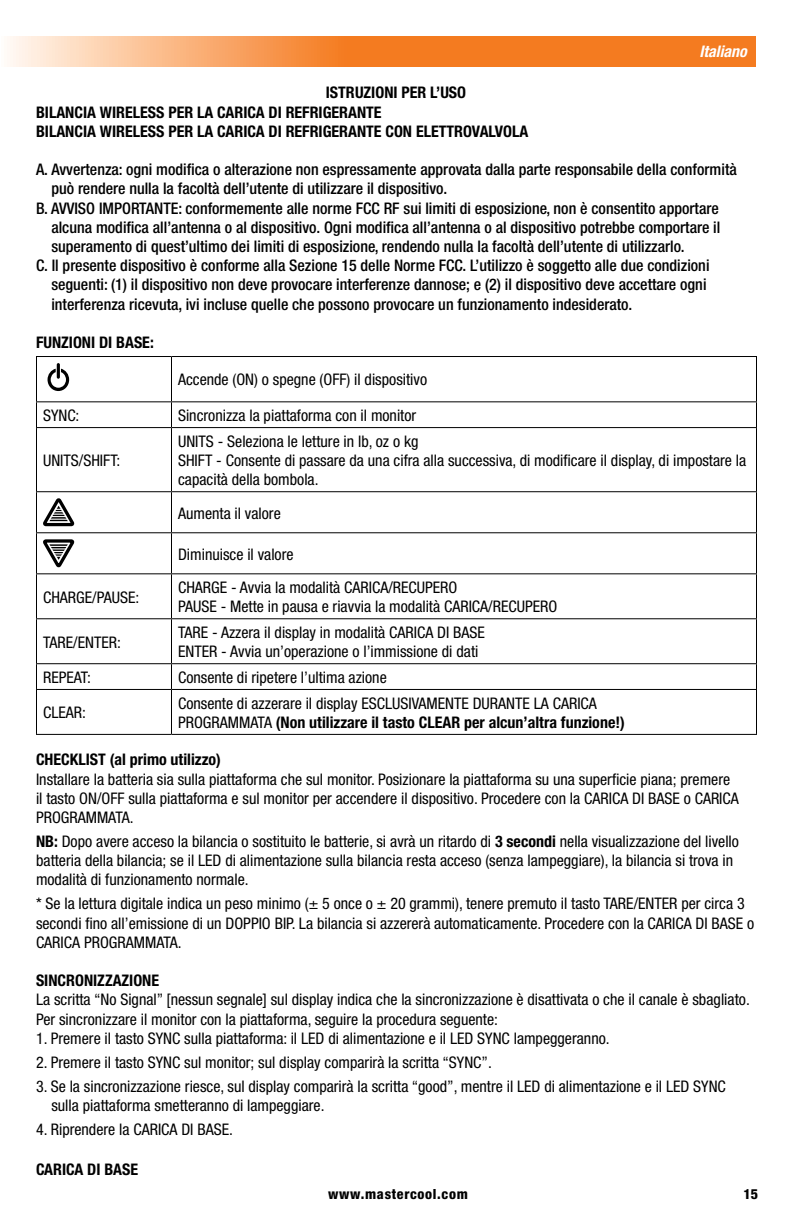
<style>
.page{position:relative;width:792px;height:1224px;background:#fff}
.page>*{position:absolute;margin:0;border:0;box-sizing:border-box;transform-origin:0 0}
.t1{font:condensed 16px/19.2px "Helvetica Neue";color:#000}
.t2{font:500 condensed 16px "Helvetica Neue";color:#000}
.t3{font:700 condensed 16px/19.2px "Helvetica Neue";color:#000}
.t4{font:italic 700 condensed 16px "Helvetica Neue";color:#fff}
.t5{font:800 condensed 14px "Helvetica Neue";letter-spacing:.05em;color:#000}
.s1{font-weight:700}
</style>
<div class="page">
<hr style="left:36px;top:356px;width:136px;height:1px;background:#000">
<hr style="left:36px;top:357px;width:1px;height:44px;background:#000">
<hr style="left:172px;top:356px;width:585px;height:1px;background:#000">
<hr style="left:171px;top:357px;width:1px;height:44px;background:#000">
<hr style="left:756px;top:357px;width:1px;height:44px;background:#000">
<hr style="left:36px;top:401px;width:136px;height:1px;background:#000">
<svg style="left:36px;top:402px;width:1px;height:25px"></svg>
<hr style="left:172px;top:401px;width:585px;height:1px;background:#000">
<svg style="left:171px;top:402px;width:1px;height:25px"></svg>
<svg style="left:756px;top:402px;width:1px;height:25px"></svg>
<hr style="left:36px;top:427px;width:136px;height:1px;background:#000">
<hr style="left:36px;top:428px;width:1px;height:63px;background:#000">
<hr style="left:172px;top:427px;width:585px;height:1px;background:#000">
<hr style="left:171px;top:428px;width:1px;height:63px;background:#000">
<hr style="left:756px;top:428px;width:1px;height:63px;background:#000">
<hr style="left:36px;top:491px;width:136px;height:1px;background:#000">
<hr style="left:36px;top:492px;width:1px;height:40px;background:#000">
<hr style="left:172px;top:491px;width:585px;height:1px;background:#000">
<hr style="left:171px;top:492px;width:1px;height:40px;background:#000">
<hr style="left:756px;top:492px;width:1px;height:40px;background:#000">
<hr style="left:36px;top:532px;width:136px;height:1px;background:#000">
<hr style="left:36px;top:533px;width:1px;height:40px;background:#000">
<hr style="left:172px;top:532px;width:585px;height:1px;background:#000">
<hr style="left:171px;top:533px;width:1px;height:40px;background:#000">
<hr style="left:756px;top:533px;width:1px;height:40px;background:#000">
<hr style="left:36px;top:573px;width:136px;height:1px;background:#000">
<hr style="left:36px;top:574px;width:1px;height:44px;background:#000">
<hr style="left:172px;top:573px;width:585px;height:1px;background:#000">
<hr style="left:171px;top:574px;width:1px;height:44px;background:#000">
<hr style="left:756px;top:574px;width:1px;height:44px;background:#000">
<hr style="left:36px;top:618px;width:136px;height:1px;background:#000">
<hr style="left:36px;top:619px;width:1px;height:44px;background:#000">
<hr style="left:172px;top:618px;width:585px;height:1px;background:#000">
<hr style="left:171px;top:619px;width:1px;height:44px;background:#000">
<hr style="left:756px;top:619px;width:1px;height:44px;background:#000">
<hr style="left:36px;top:663px;width:136px;height:1px;background:#000">
<svg style="left:36px;top:664px;width:1px;height:25px"></svg>
<hr style="left:172px;top:663px;width:585px;height:1px;background:#000">
<svg style="left:171px;top:664px;width:1px;height:25px"></svg>
<svg style="left:756px;top:664px;width:1px;height:25px"></svg>
<hr style="left:36px;top:689px;width:136px;height:1px;background:#000">
<hr style="left:36px;top:690px;width:1px;height:44px;background:#000">
<hr style="left:172px;top:689px;width:585px;height:1px;background:#000">
<hr style="left:171px;top:690px;width:1px;height:44px;background:#000">
<hr style="left:756px;top:690px;width:1px;height:44px;background:#000">
<hr style="left:36px;top:734px;width:136px;height:1px;background:#000">
<hr style="left:172px;top:734px;width:585px;height:1px;background:#000">
<svg style="left:48px;top:363px;width:21px;height:28px"></svg>
<svg style="left:43px;top:498px;width:31px;height:28px"></svg>
<svg style="left:43px;top:539px;width:31px;height:28px"></svg>
<svg style="left:10px;top:36px;width:746px;height:30px;background:#f6964d"></svg>
<p class="t4" style="left:699px;top:42px;width:49px">Italiano</p>
<p class="t3" style="left:36px;top:83px;width:494px;text-indent:290px">ISTRUZIONI PER L’USO<br>BILANCIA WIRELESS PER LA CARICA DI REFRIGERANTE<br>BILANCIA WIRELESS PER LA CARICA DI REFRIGERANTE CON ELETTROVALVOLA</p>
<p class="t2" style="left:36px;top:160px;width:702px">A. Avvertenza: ogni modifica o alterazione non espressamente approvata dalla parte responsabile della conformità</p>
<p class="t2" style="left:51px;top:179px;width:397px">può rendere nulla la facoltà dell’utente di utilizzare il dispositivo.</p>
<p class="t2" style="left:36px;top:198px;width:684px">B. AVVISO IMPORTANTE: conformemente alle norme FCC RF sui limiti di esposizione, non è consentito apportare</p>
<p class="t2" style="left:51px;top:218px;width:671px">alcuna modifica all’antenna o al dispositivo. Ogni modifica all’antenna o al dispositivo potrebbe comportare il</p>
<p class="t2" style="left:51px;top:237px;width:635px">superamento di quest’ultimo dei limiti di esposizione, rendendo nulla la facoltà dell’utente di utilizzarlo.</p>
<p class="t2" style="left:36px;top:256px;width:675px">C. Il presente dispositivo è conforme alla Sezione 15 delle Norme FCC. L’utilizzo è soggetto alle due condizioni</p>
<p class="t2" style="left:51px;top:275px;width:657px">seguenti: (1) il dispositivo non deve provocare interferenze dannose; e (2) il dispositivo deve accettare ogni</p>
<p class="t2" style="left:51px;top:294px;width:582px">interferenza ricevuta, ivi incluse quelle che possono provocare un funzionamento indesiderato.</p>
<p class="t3" style="left:36px;top:333px;width:119px">FUNZIONI DI BASE:</p>
<p class="t1" style="left:178px;top:370px;width:251px">Accende (ON) o spegne (OFF) il dispositivo</p>
<p class="t1" style="left:43px;top:406px;width:38px">SYNC:</p>
<p class="t1" style="left:178px;top:406px;width:240px">Sincronizza la piattaforma con il monitor</p>
<p class="t1" style="left:43px;top:451px;width:79px">UNITS/SHIFT:</p>
<p class="t1" style="left:178px;top:431px;width:570px">UNITS - Seleziona le letture in lb, oz o kg<br>SHIFT - Consente di passare da una cifra alla successiva, di modificare il display, di impostare la capacità della bombola.</p>
<p class="t1" style="left:178px;top:503px;width:104px">Aumenta il valore</p>
<p class="t1" style="left:178px;top:544px;width:117px">Diminuisce il valore</p>
<p class="t1" style="left:43px;top:587px;width:98px">CHARGE/PAUSE:</p>
<p class="t1" style="left:178px;top:578px;width:381px">CHARGE - Avvia la modalità CARICA/RECUPERO<br>PAUSE - Mette in pausa e riavvia la modalità CARICA/RECUPERO</p>
<p class="t1" style="left:43px;top:632px;width:79px">TARE/ENTER:</p>
<p class="t1" style="left:178px;top:623px;width:308px">TARE - Azzera il display in modalità CARICA DI BASE<br>ENTER - Avvia un’operazione o l’immissione di dati</p>
<p class="t1" style="left:43px;top:668px;width:50px">REPEAT:</p>
<p class="t1" style="left:178px;top:668px;width:210px">Consente di ripetere l’ultima azione</p>
<p class="t1" style="left:43px;top:703px;width:44px">CLEAR:</p>
<p class="t1" style="left:178px;top:693px;width:448px">Consente di azzerare il display ESCLUSIVAMENTE DURANTE LA CARICA<br>PROGRAMMATA <span class="s1">(Non utilizzare il tasto CLEAR per alcun’altra funzione!)</span></p>
<p class="t3" style="left:36px;top:750px;width:186px">CHECKLIST (al primo utilizzo)</p>
<p class="t1" style="left:36px;top:769px;width:704px">Installare la batteria sia sulla piattaforma che sul monitor. Posizionare la piattaforma su una superficie piana; premere il tasto ON/OFF sulla piattaforma e sul monitor per accendere il dispositivo. Procedere con la CARICA DI BASE o CARICA<br>PROGRAMMATA.</p>
<p class="t1" style="left:36px;top:832px;width:704px"><span class="s1">NB:</span> Dopo avere acceso la bilancia o sostituito le batterie, si avrà un ritardo di <span class="s1">3 secondi</span> nella visualizzazione del livello batteria della bilancia; se il LED di alimentazione sulla bilancia resta acceso (senza lampeggiare), la bilancia si trova in modalità di funzionamento normale.</p>
<p class="t1" style="left:36px;top:894px;width:720px">* Se la lettura digitale indica un peso minimo (± 5 once o ± 20 grammi), tenere premuto il tasto TARE/ENTER per circa 3 secondi fino all’emissione di un DOPPIO BIP. La bilancia si azzererà automaticamente. Procedere con la CARICA DI BASE o<br>CARICA PROGRAMMATA.</p>
<p class="t3" style="left:36px;top:971px;width:125px">SINCRONIZZAZIONE</p>
<p class="t1" style="left:36px;top:990px;width:715px">La scritta “No Signal” [nessun segnale] sul display indica che la sincronizzazione è disattivata o che il canale è sbagliato.<br>Per sincronizzare il monitor con la piattaforma, seguire la procedura seguente:</p>
<p class="t1" style="left:36px;top:1028px;width:575px">1. Premere il tasto SYNC sulla piattaforma: il LED di alimentazione e il LED SYNC lampeggeranno.</p>
<p class="t1" style="left:36px;top:1052px;width:457px">2. Premere il tasto SYNC sul monitor; sul display comparirà la scritta “SYNC”.</p>
<p class="t1" style="left:51px;top:1076px;width:676px;text-indent:-15px">3. Se la sincronizzazione riesce, sul display comparirà la scritta “good”, mentre il LED di alimentazione e il LED SYNC sulla piattaforma smetteranno di lampeggiare.</p>
<p class="t1" style="left:36px;top:1120px;width:198px">4. Riprendere la CARICA DI BASE.</p>
<p class="t3" style="left:36px;top:1159px;width:104px">CARICA DI BASE</p>
<p class="t5" style="left:328px;top:1186px;width:141px">www.mastercool.com</p>
<p class="t5" style="left:743px;top:1186px;width:16px">15</p>
</div>
